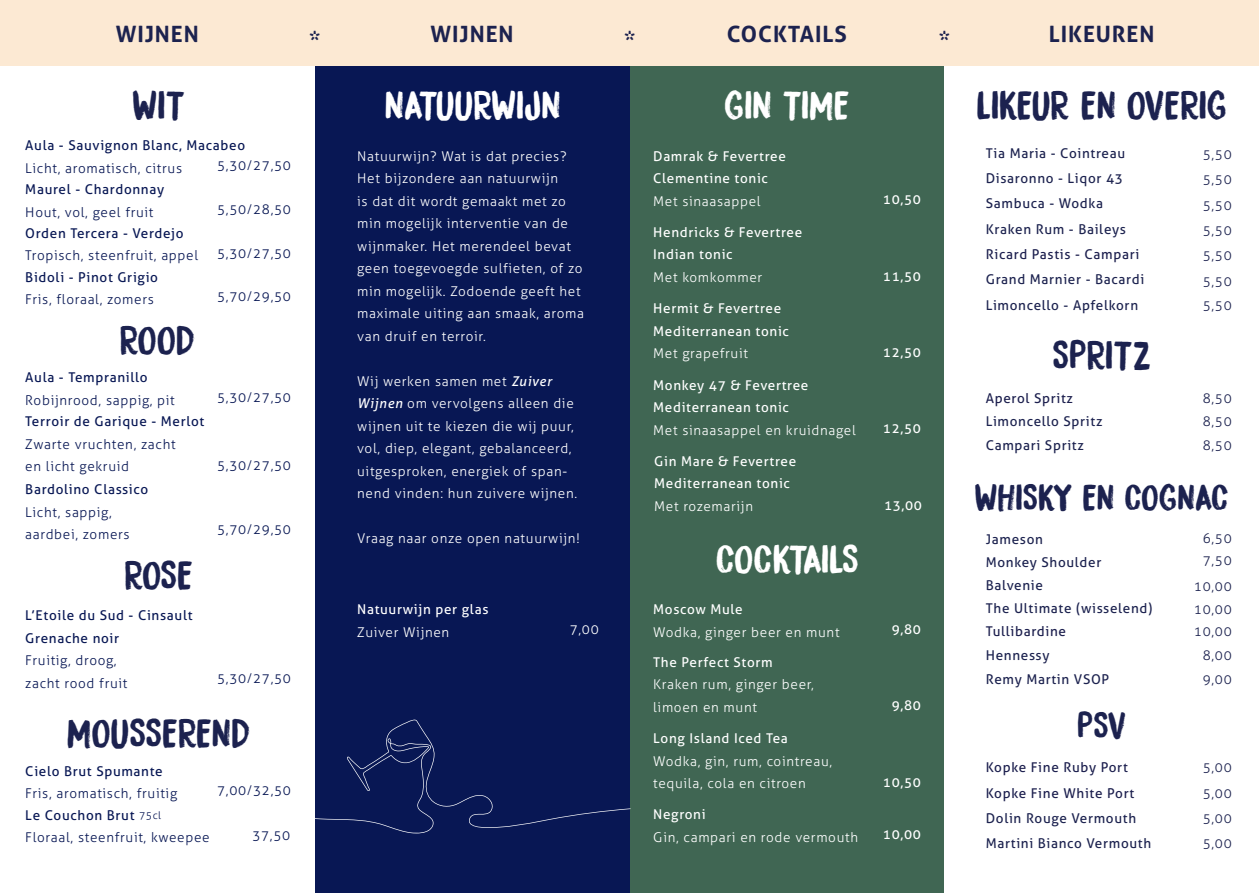
<style>
.page{position:relative;width:1259px;height:893px;background:#fff}
.page>*{position:absolute;margin:0;border:0;box-sizing:border-box;transform-origin:0 0}
.t1{font:36px "DK Bocadillo";color:#1c224f}
.t2{font:36px "DK Bocadillo";color:#fff}
.t3{font:36px "DK Bocadillo";letter-spacing:-.04em;color:#fff}
.t4{font:33px "DK Bocadillo";color:#1c224f}
.t5{font:700 22.5px "Aller";letter-spacing:.04em;color:#1c224f}
.t6{font:300 13.5px/22.5px "Aller";letter-spacing:.05em;color:#fff}
.t7{font:300 13.5px/22.5px "Aller";letter-spacing:.05em;color:#081754}
.t8{font:13.5px/22.5px "Aller";letter-spacing:.05em;color:#fff}
.t9{font:13.5px/24.8px "Aller";letter-spacing:.05em;color:#1c224f}
.t10{font:13.5px/22.5px "Aller";letter-spacing:.05em;color:#081754}
.t11{font:300 13.5px/24.8px "Aller";letter-spacing:.05em;color:#1c224f}
.t12{font:13.5px/26px "Aller";letter-spacing:.05em;color:#1c1f4e}
.s1{font-weight:400}
.s2{font-size:10.5px}
.s3{font-weight:400;font-style:italic}
</style>
<div class="page">
<div style="left:629px;top:0;width:315px;height:893px;background:#406653"></div>
<div style="left:315px;top:0;width:314px;height:893px;background:#081754"></div>
<div style="left:0;top:0;width:1259px;height:65px;background:#fce9d3"></div>
<svg style="left:315px;top:718px;width:315px;height:116px"></svg>
<h3 class="t5" style="left:116px;top:20px;width:84px">WIJNEN</h3>
<h3 class="t5" style="left:309px;top:25px;width:12px">*</h3>
<h3 class="t5" style="left:431px;top:20px;width:84px">WIJNEN</h3>
<h3 class="t5" style="left:624px;top:25px;width:12px">*</h3>
<h3 class="t5" style="left:727px;top:20px;width:122px">COCKTAILS</h3>
<h3 class="t5" style="left:938px;top:25px;width:12px">*</h3>
<h3 class="t5" style="left:1048px;top:20px;width:107px">LIKEUREN</h3>
<h1 class="t1" style="left:132px;top:83px;width:54px">WIT</h1>
<h1 class="t1" style="left:976px;top:83px;width:252px">LIKEUR EN OVERIG</h1>
<h1 class="t2" style="left:724px;top:83px;width:127px">GIN TIME</h1>
<h1 class="t2" style="left:385px;top:83px;width:177px">NATUURWIJN</h1>
<p class="t10" style="left:25px;top:134px;width:221px">Aula - Sauvignon Blanc, Macabeo</p>
<p class="t7" style="left:25px;top:157px;width:158px">Licht, aromatisch, citrus</p>
<p class="t7" style="left:217px;top:154px;width:75px">5,30/27,50</p>
<p class="t7" style="left:217px;top:198px;width:75px">5,50/28,50</p>
<p class="t10" style="left:25px;top:178px;width:140px">Maurel - Chardonnay</p>
<p class="t7" style="left:25px;top:201px;width:130px">Hout, vol, geel fruit</p>
<p class="t10" style="left:25px;top:222px;width:160px">Orden Tercera - Verdejo</p>
<p class="t7" style="left:25px;top:244px;width:174px">Tropisch, steenfruit, appel</p>
<p class="t10" style="left:25px;top:266px;width:134px">Bidoli - Pinot Grigio</p>
<p class="t7" style="left:25px;top:288px;width:130px">Fris, floraal, zomers</p>
<h1 class="t1" style="left:120px;top:318px;width:77px">ROOD</h1>
<p class="t10" style="left:25px;top:366px;width:124px">Aula - Tempranillo</p>
<p class="t7" style="left:25px;top:389px;width:151px">Robijnrood, sappig, pit</p>
<p class="t10" style="left:25px;top:410px;width:181px">Terroir de Garique - Merlot</p>
<p class="t7" style="left:25px;top:433px;width:152px">Zwarte vruchten, zacht en licht gekruid</p>
<p class="t10" style="left:25px;top:478px;width:124px">Bardolino Classico</p>
<p class="t7" style="left:25px;top:500px;width:106px">Licht, sappig, aardbei, zomers</p>
<h1 class="t1" style="left:124px;top:553px;width:70px">ROSE</h1>
<p class="t10" style="left:25px;top:604px;width:169px">L’Etoile du Sud - Cinsault<br>Grenache noir</p>
<p class="t7" style="left:25px;top:649px;width:104px">Fruitig, droog, zacht rood fruit</p>
<p class="t7" style="left:217px;top:242px;width:75px">5,30/27,50</p>
<p class="t7" style="left:217px;top:285px;width:75px">5,70/29,50</p>
<p class="t7" style="left:217px;top:386px;width:75px">5,30/27,50</p>
<p class="t7" style="left:217px;top:454px;width:75px">5,30/27,50</p>
<p class="t7" style="left:217px;top:518px;width:75px">5,70/29,50</p>
<p class="t7" style="left:217px;top:667px;width:75px">5,30/27,50</p>
<h1 class="t1" style="left:67px;top:711px;width:185px">MOUSSEREND</h1>
<p class="t10" style="left:25px;top:760px;width:139px">Cielo Brut Spumante</p>
<p class="t7" style="left:25px;top:782px;width:191px;line-height:21.9px">Fris, aromatisch, fruitig<br><span class="s1">Le Couchon Brut</span> <span class="s2">75cl<br></span>Floraal, steenfruit, kweepeer</p>
<p class="t7" style="left:217px;top:779px;width:75px">7,00/32,50</p>
<p class="t7" style="left:252px;top:824px;width:39px">37,50</p>
<p class="t6" style="left:357px;top:144px;width:228px">Natuurwijn? Wat is dat precies?<br>Het bijzondere aan natuurwijn<br>is dat dit wordt gemaakt met zo min mogelijk interventie van de wijnmaker. Het merendeel bevat geen toegevoegde sulfieten, of zo min mogelijk. Zodoende geeft het maximale uiting aan smaak, aroma van druif en terroir.</p>
<p class="t6" style="left:357px;top:370px;width:221px">Wij werken samen met <span class="s3">Zuiver<br>Wijnen</span> om vervolgens alleen die wijnen uit te kiezen die wij puur, vol, diep, elegant, gebalanceerd, uitgesproken, energiek of span&shy;nend vinden: hun zuivere wijnen.</p>
<p class="t6" style="left:357px;top:527px;width:224px">Vraag naar onze open natuurwijn!</p>
<p class="t8" style="left:357px;top:598px;width:133px">Natuurwijn per glas</p>
<p class="t6" style="left:357px;top:621px;width:94px">Zuiver Wijnen</p>
<p class="t6" style="left:570px;top:618px;width:31px">7,00</p>
<p class="t8" style="left:653px;top:144px;width:134px">Damrak &amp; Fevertree<br>Clementine tonic</p>
<p class="t6" style="left:653px;top:189px;width:109px">Met sinaasappel</p>
<p class="t8" style="left:653px;top:221px;width:150px">Hendricks &amp; Fevertree<br>Indian tonic</p>
<p class="t6" style="left:653px;top:266px;width:111px">Met komkommer</p>
<p class="t8" style="left:653px;top:297px;width:137px">Hermit &amp; Fevertree<br>Mediterranean tonic</p>
<p class="t6" style="left:653px;top:342px;width:96px">Met grapefruit</p>
<p class="t8" style="left:653px;top:374px;width:157px">Monkey 47 &amp; Fevertree<br>Mediterranean tonic</p>
<p class="t6" style="left:653px;top:419px;width:204px">Met sinaasappel en kruidnagel</p>
<p class="t8" style="left:654px;top:450px;width:143px">Gin Mare &amp; Fevertree<br>Mediterranean tonic</p>
<p class="t6" style="left:654px;top:495px;width:100px">Met rozemarijn</p>
<h1 class="t3" style="left:716px;top:537px;width:144px">COCKTAILS</h1>
<p class="t8" style="left:653px;top:598px;width:91px">Moscow Mule</p>
<p class="t6" style="left:653px;top:621px;width:188px">Wodka, ginger beer en munt</p>
<p class="t8" style="left:653px;top:650px;width:121px">The Perfect Storm</p>
<p class="t6" style="left:653px;top:673px;width:162px">Kraken rum, ginger beer, limoen en munt</p>
<p class="t8" style="left:653px;top:727px;width:136px">Long Island Iced Tea</p>
<p class="t6" style="left:653px;top:749px;width:180px">Wodka, gin, rum, cointreau, tequila, cola en citroen</p>
<p class="t8" style="left:653px;top:803px;width:54px">Negroni</p>
<p class="t6" style="left:653px;top:826px;width:206px">Gin, campari en rode vermouth</p>
<p class="t8" style="left:883px;top:188px;width:39px">10,50</p>
<p class="t8" style="left:883px;top:265px;width:39px">11,50</p>
<p class="t8" style="left:883px;top:341px;width:39px">12,50</p>
<p class="t8" style="left:883px;top:417px;width:39px">12,50</p>
<p class="t8" style="left:884px;top:494px;width:39px">13,00</p>
<p class="t8" style="left:891px;top:618px;width:31px">9,80</p>
<p class="t8" style="left:891px;top:694px;width:31px">9,80</p>
<p class="t8" style="left:883px;top:771px;width:39px">10,50</p>
<p class="t8" style="left:883px;top:823px;width:39px">10,00</p>
<p class="t9" style="left:985px;top:140px;width:141px">Tia Maria - Cointreau</p>
<p class="t11" style="left:1202px;top:142px;width:31px">5,50</p>
<p class="t9" style="left:985px;top:166px;width:139px">Disaronno - Liqor 43</p>
<p class="t11" style="left:1202px;top:167px;width:31px">5,50</p>
<p class="t9" style="left:985px;top:191px;width:119px">Sambuca - Wodka</p>
<p class="t11" style="left:1202px;top:192px;width:31px">5,50</p>
<p class="t9" style="left:985px;top:216px;width:142px">Kraken Rum - Baileys</p>
<p class="t11" style="left:1202px;top:218px;width:31px">5,50</p>
<p class="t12" style="left:985px;top:241px;width:155px">Ricard Pastis - Campari</p>
<p class="t11" style="left:1202px;top:243px;width:31px">5,50</p>
<p class="t9" style="left:985px;top:267px;width:160px">Grand Marnier - Bacardi</p>
<p class="t11" style="left:1202px;top:268px;width:31px">5,50</p>
<p class="t9" style="left:985px;top:292px;width:154px">Limoncello - Apfelkorn</p>
<p class="t11" style="left:1202px;top:292px;width:31px">5,50</p>
<h1 class="t1" style="left:1052px;top:332px;width:100px">SPRITZ</h1>
<p class="t12" style="left:985px;top:385px;width:89px">Aperol Spritz</p>
<p class="t11" style="left:1202px;top:385px;width:31px">8,50</p>
<p class="t9" style="left:985px;top:409px;width:118px">Limoncello Spritz</p>
<p class="t11" style="left:1202px;top:409px;width:31px">8,50</p>
<p class="t9" style="left:985px;top:433px;width:100px">Campari Spritz</p>
<p class="t11" style="left:1202px;top:433px;width:31px">8,50</p>
<h2 class="t4" style="left:974px;top:477px;width:256px">WHISKY EN COGNAC</h2>
<p class="t9" style="left:985px;top:526px;width:59px">Jameson</p>
<p class="t11" style="left:1202px;top:526px;width:31px">6,50</p>
<p class="t9" style="left:985px;top:550px;width:117px">Monkey Shoulder</p>
<p class="t11" style="left:1202px;top:548px;width:31px">7,50</p>
<p class="t9" style="left:985px;top:573px;width:59px">Balvenie</p>
<p class="t11" style="left:1194px;top:574px;width:39px">10,00</p>
<p class="t9" style="left:985px;top:596px;width:168px">The Ultimate (wisselend)</p>
<p class="t11" style="left:1194px;top:597px;width:39px">10,00</p>
<p class="t12" style="left:985px;top:619px;width:82px">Tullibardine</p>
<p class="t11" style="left:1194px;top:619px;width:39px">10,00</p>
<p class="t9" style="left:985px;top:642px;width:65px">Hennessy</p>
<p class="t11" style="left:1202px;top:643px;width:31px">8,00</p>
<p class="t9" style="left:985px;top:667px;width:125px">Remy Martin VSOP</p>
<p class="t11" style="left:1202px;top:667px;width:31px">9,00</p>
<h2 class="t4" style="left:1077px;top:705px;width:50px">PSV</h2>
<p class="t12" style="left:985px;top:754px;width:150px">Kopke Fine Ruby Port<br>Kopke Fine White Port</p>
<p class="t11" style="left:1202px;top:754px;width:31px;line-height:26px">5,00<br>5,00</p>
<p class="t9" style="left:985px;top:806px;width:167px">Dolin Rouge Vermouth<br>Martini Bianco Vermouth</p>
<p class="t11" style="left:1202px;top:806px;width:31px">5,00<br>5,00</p>
</div>
